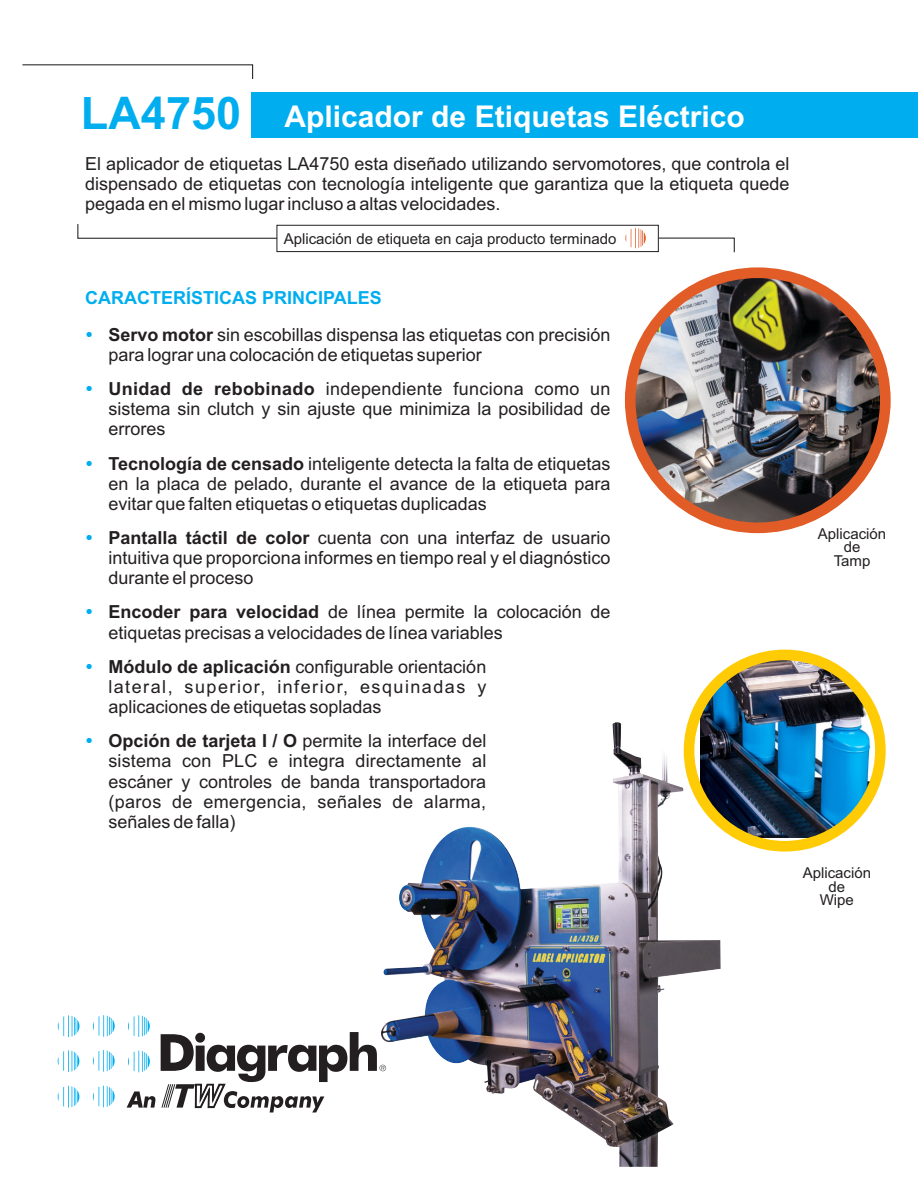
<style>
.page{position:relative;width:918px;height:1188px;background:#fff}
.page>*{position:absolute;margin:0;border:0;box-sizing:border-box;transform-origin:0 0}
.t1{font:700 45px "Arial";color:#00aeef}
.t2{font:700 30px "Arial";color:#fff}
.t3{font:18px/20.1px "Arial";color:#231f20;text-align:justify}
.t4{font:700 18px "Arial";color:#00aeef}
.t5{font:15px/13.4px "Arial";color:#231f20;text-align:center}
.s1{font-weight:700}
</style>
<div class="page">
<div style="left:252px;top:92px;width:666px;height:46px;background:#00aeef"></div>
<svg style="left:22px;top:64px;width:232px;height:15px"></svg>
<svg style="left:77px;top:224px;width:201px;height:15px"></svg>
<div style="left:277px;top:225px;width:382px;height:27px;border:1px solid #231f20"></div>
<svg style="left:625px;top:228px;width:21px;height:20px"></svg>
<svg style="left:658px;top:237px;width:77px;height:16px"></svg>
<svg style="left:58px;top:1015px;width:21px;height:22px"></svg>
<svg style="left:93px;top:1015px;width:22px;height:22px"></svg>
<svg style="left:58px;top:1050px;width:21px;height:22px"></svg>
<svg style="left:93px;top:1050px;width:22px;height:22px"></svg>
<svg style="left:58px;top:1086px;width:21px;height:22px"></svg>
<svg style="left:93px;top:1086px;width:22px;height:21px"></svg>
<svg style="left:128px;top:1015px;width:22px;height:22px"></svg>
<svg style="left:128px;top:1051px;width:22px;height:21px"></svg>
<svg style="left:127px;top:1091px;width:28px;height:17px"></svg>
<svg style="left:161px;top:1032px;width:215px;height:81px"></svg>
<img style="left:701px;top:658px;width:179px;height:180px">
<div style="left:684px;top:650px;width:202px;height:202px;border:11px solid #ffcb04;border-radius:50%"></div>
<img style="left:376px;top:721px;width:345px;height:446px">
<img style="left:630px;top:276px;width:255px;height:252px">
<div style="left:625px;top:267px;width:266px;height:266px;border:11px solid #e15c26;border-radius:50%"></div>
<h1 class="t1" style="left:81px;top:96px;width:162px">LA4750</h1>
<h2 class="t2" style="left:285px;top:105px;width:462px">Aplicador de Etiquetas Eléctrico</h2>
<p class="t3" style="left:85px;top:155px;width:706px">El aplicador de etiquetas LA4750 esta diseñado utilizando servomotores, que controla el dispensado de etiquetas con tecnología inteligente que garantiza que la etiqueta quede pegada en el mismo lugar incluso a altas velocidades.</p>
<p class="t5" style="left:284px;top:233px;width:334px">Aplicación de etiqueta en caja producto terminado</p>
<p class="t4" style="left:85px;top:291px;width:298px">CARACTERÍSTICAS PRINCIPALES</p>
<p class="t3" style="left:109px;top:326px;width:504px"><span class="s1">Servo motor</span> sin escobillas dispensa las etiquetas con precisión para lograr una colocación de etiquetas superior</p>
<p class="t3" style="left:109px;top:380px;width:504px"><span class="s1">Unidad de rebobinado</span> independiente funciona como un sistema sin clutch y sin ajuste que minimiza la posibilidad de errores</p>
<p class="t3" style="left:109px;top:455px;width:504px"><span class="s1">Tecnología de censado</span> inteligente detecta la falta de etiquetas en la placa de pelado, durante el avance de la etiqueta para evitar que falten etiquetas o etiquetas duplicadas</p>
<p class="t3" style="left:109px;top:529px;width:504px"><span class="s1">Pantalla táctil de color</span> cuenta con una interfaz de usuario intuitiva que proporciona informes en tiempo real y el diagnóstico durante el proceso</p>
<p class="t3" style="left:109px;top:604px;width:504px"><span class="s1">Encoder para velocidad</span> de línea permite la colocación de etiquetas precisas a velocidades de línea variables</p>
<p class="t3" style="left:108px;top:658px;width:379px"><span class="s1">Módulo de aplicación</span> configurable orientación lateral, superior, inferior, esquinadas y aplicaciones de etiquetas sopladas</p>
<p class="t3" style="left:108px;top:733px;width:379px"><span class="s1">Opción de tarjeta I / O</span> permite la interface del sistema con PLC e integra directamente al escáner y controles de banda transportadora (paros de emergencia, señales de alarma, señales de falla)</p>
<p class="t5" style="left:818px;top:528px;width:70px">Aplicación de<br>Tamp</p>
<p class="t5" style="left:803px;top:868px;width:70px">Aplicación de<br>Wipe</p>
</div>
